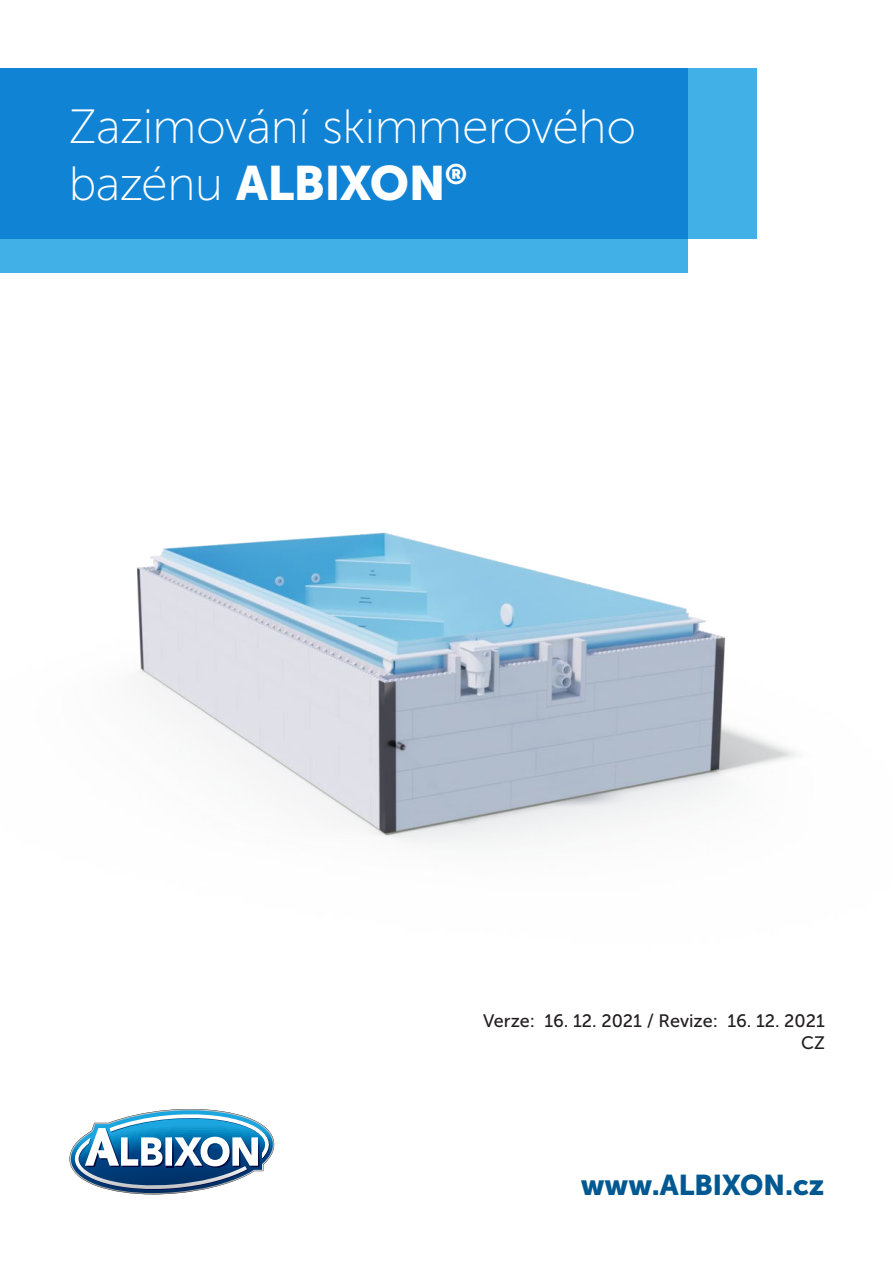
<style>
.page{position:relative;width:893px;height:1263px;background:#fff}
.page>*{position:absolute;margin:0;border:0;box-sizing:border-box;transform-origin:0 0}
.t1{font:48px "Museo Sans 100";letter-spacing:-.015em;color:#fff}
.t2{font:48px "Museo Sans Cyrl 900";letter-spacing:-.01em;color:#fff}
.t3{font:28.5px "Museo Sans Cyrl 900";color:#005891}
.t4{font:18px/21.6px "Museo Sans 500";color:#231f20;text-align:right}
.s1{font-family:"Museo Sans 100"}
</style>
<div class="page">
<svg style="left:0;top:68px;width:756px;height:152px;background:#1386d6"></svg>
<img style="left:0;top:220px;width:797px;height:623px">
<svg style="left:69px;top:1109px;width:206px;height:85px"></svg>
<h1 class="t1" style="left:69px;top:101px;width:569px">Zazimování skimmerového</h1>
<h1 class="t2" style="left:69px;top:156px;width:400px"><span class="s1">bazénu</span> ALBIXON<sup>®</sup></h1>
<p class="t4" style="left:483px;top:1010px;width:343px">Verze: 16. 12. 2021 / Revize: 16. 12. 2021<br>CZ</p>
<h2 class="t3" style="left:581px;top:1169px;width:245px">www.ALBIXON.cz</h2>
</div>
